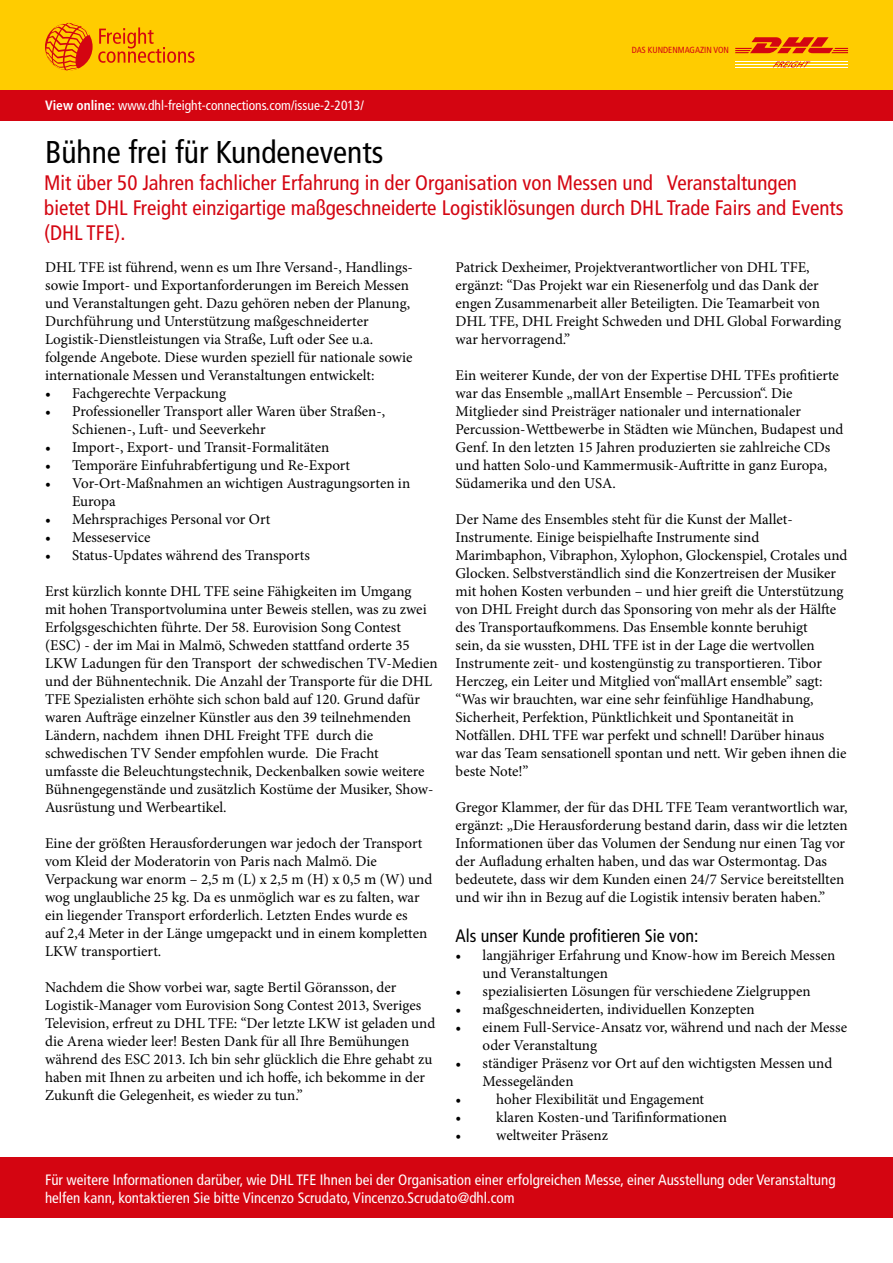
<style>
.page{position:relative;width:893px;height:1263px;background:#fff}
.page>*{position:absolute;margin:0;border:0;box-sizing:border-box;transform-origin:0 0}
.t1{font:condensed 31.5px "Frutiger LT Std";color:#000}
.t2{font:condensed 21px/25.2px "Frutiger LT Std";color:#d40511}
.t3{font:condensed 18px "Frutiger LT Std";color:#000}
.t4{font:15px/18px "Minion Pro";color:#000}
.t5{font:condensed 15px/18px "Frutiger LT Std";color:#fff}
.t6{font:condensed 13.5px "Frutiger LT Std";color:#fff}
.t7{font:condensed 8.85px "Frutiger LT Std";color:#d40511}
.s1{font-weight:700}
</style>
<div class="page">
<div style="left:0;top:0;width:893px;height:90px;background:#fc0"></div>
<svg style="left:98px;top:27px;width:97px;height:36px"></svg>
<svg style="left:46px;top:23px;width:45px;height:48px"></svg>
<hr style="left:735px;top:62px;width:113px;height:1px;background:#fff">
<hr style="left:735px;top:64px;width:113px;height:1px;background:#fff">
<hr style="left:735px;top:67px;width:113px;height:1px;background:#fff">
<svg style="left:773px;top:61px;width:37px;height:6px"></svg>
<svg style="left:735px;top:37px;width:113px;height:16px"></svg>
<div style="left:0;top:90px;width:893px;height:30px;background:#d40511"></div>
<div style="left:0;top:1158px;width:893px;height:60px;background:#d40511"></div>
<p class="t6" style="left:45px;top:97px;width:320px"><span class="s1">View online:</span> www.dhl-freight-connections.com/issue-2-2013/</p>
<p class="t7" style="left:632px;top:45px;width:99px">DAS KUNDENMAGAZIN VON</p>
<h1 class="t1" style="left:45px;top:134px;width:340px">Bühne frei für Kundenevents</h1>
<h2 class="t2" style="left:44px;top:170px;width:801px">Mit über 50 Jahren fachlicher Erfahrung in der Organisation von Messen und Veranstaltungen bietet DHL Freight einzigartige maßgeschneiderte Logistiklösungen durch DHL Trade Fairs and Events (DHL TFE).</h2>
<p class="t4" style="left:45px;top:258px;width:369px">DHL TFE ist führend, wenn es um Ihre Versand-, Handlings&shy;sowie Import- und Exportanforderungen im Bereich Messen und Veranstaltungen geht. Dazu gehören neben der Planung, Durchführung und Unterstützung maßgeschneiderter Logistik-Dienstleistungen via Straße, Luft oder See u.a. folgende Angebote. Diese wurden speziell für nationale sowie internationale Messen und Veranstaltungen entwickelt:</p>
<p class="t4" style="left:45px;top:384px;width:182px">• Fachgerechte Verpackung</p>
<p class="t4" style="left:72px;top:402px;width:315px;text-indent:-27px">• Professioneller Transport aller Waren über Straßen-,<br>Schienen-, Luft- und Seeverkehr</p>
<p class="t4" style="left:45px;top:438px;width:286px">• Import-, Export- und Transit-Formalitäten</p>
<p class="t4" style="left:45px;top:456px;width:307px">• Temporäre Einfuhrabfertigung und Re-Export</p>
<p class="t4" style="left:72px;top:474px;width:340px;text-indent:-27px">• Vor-Ort-Maßnahmen an wichtigen Austragungsorten in<br>Europa</p>
<p class="t4" style="left:45px;top:510px;width:227px">• Mehrsprachiges Personal vor Ort</p>
<p class="t4" style="left:45px;top:528px;width:107px">• Messeservice</p>
<p class="t4" style="left:45px;top:546px;width:266px">• Status-Updates während des Transports</p>
<p class="t4" style="left:45px;top:582px;width:394px">Erst kürzlich konnte DHL TFE seine Fähigkeiten im Umgang<br>mit hohen Transportvolumina unter Beweis stellen, was zu zwei Erfolgsgeschichten führte. Der 58. Eurovision Song Contest (ESC) - der im Mai in Malmö, Schweden stattfand orderte 35<br>LKW Ladungen für den Transport der schwedischen TV-Medien und der Bühnentechnik. Die Anzahl der Transporte für die DHL TFE Spezialisten erhöhte sich schon bald auf 120. Grund dafür waren Aufträge einzelner Künstler aus den 39 teilnehmenden Ländern, nachdem ihnen DHL Freight TFE durch die schwedischen TV Sender empfohlen wurde. Die Fracht<br>umfasste die Beleuchtungstechnik, Deckenbalken sowie weitere Bühnengegenstände und zusätzlich Kostüme der Musiker, Show-Ausrüstung und Werbeartikel.</p>
<p class="t4" style="left:45px;top:834px;width:389px">Eine der größten Herausforderungen war jedoch der Transport vom Kleid der Moderatorin von Paris nach Malmö. Die Verpackung war enorm – 2,5 m (L) x 2,5 m (H) x 0,5 m (W) und wog unglaubliche 25 kg. Da es unmöglich war es zu falten, war ein liegender Transport erforderlich. Letzten Endes wurde es<br>auf 2,4 Meter in der Länge umgepackt und in einem kompletten LKW transportiert.</p>
<p class="t4" style="left:45px;top:978px;width:392px">Nachdem die Show vorbei war, sagte Bertil Göransson, der Logistik-Manager vom Eurovision Song Contest 2013, Sveriges Television, erfreut zu DHL TFE: “Der letzte LKW ist geladen und die Arena wieder leer! Besten Dank für all Ihre Bemühungen während des ESC 2013. Ich bin sehr glücklich die Ehre gehabt zu haben mit Ihnen zu arbeiten und ich hoffe, ich bekomme in der Zukunft die Gelegenheit, es wieder zu tun.”</p>
<p class="t4" style="left:456px;top:258px;width:387px">Patrick Dexheimer, Projektverantwortlicher von DHL TFE, ergänzt: “Das Projekt war ein Riesenerfolg und das Dank der engen Zusammenarbeit aller Beteiligten. Die Teamarbeit von DHL TFE, DHL Freight Schweden und DHL Global Forwarding war hervorragend.”</p>
<p class="t4" style="left:456px;top:366px;width:389px">Ein weiterer Kunde, der von der Expertise DHL TFEs profitierte war das Ensemble „mallArt Ensemble – Percussion“. Die Mitglieder sind Preisträger nationaler und internationaler Percussion-Wettbewerbe in Städten wie München, Budapest und Genf. In den letzten 15 Jahren produzierten sie zahlreiche CDs und hatten Solo-und Kammermusik-Auftritte in ganz Europa, Südamerika und den USA.</p>
<p class="t4" style="left:456px;top:510px;width:393px">Der Name des Ensembles steht für die Kunst der Mallet-Instrumente. Einige beispielhafte Instrumente sind Marimbaphon, Vibraphon, Xylophon, Glockenspiel, Crotales und Glocken. Selbstverständlich sind die Konzertreisen der Musiker mit hohen Kosten verbunden – und hier greift die Unterstützung von DHL Freight durch das Sponsoring von mehr als der Hälfte des Transportaufkommens. Das Ensemble konnte beruhigt<br>sein, da sie wussten, DHL TFE ist in der Lage die wertvollen Instrumente zeit- und kostengünstig zu transportieren. Tibor Herczeg, ein Leiter und Mitglied von“mallArt ensemble” sagt: “Was wir brauchten, war eine sehr feinfühlige Handhabung, Sicherheit, Perfektion, Pünktlichkeit und Spontaneität in Notfällen. DHL TFE war perfekt und schnell! Darüber hinaus war das Team sensationell spontan und nett. Wir geben ihnen die beste Note!”</p>
<p class="t4" style="left:456px;top:798px;width:394px">Gregor Klammer, der für das DHL TFE Team verantwortlich war, ergänzt: „Die Herausforderung bestand darin, dass wir die letzten Informationen über das Volumen der Sendung nur einen Tag vor der Aufladung erhalten haben, und das war Ostermontag. Das bedeutete, dass wir dem Kunden einen 24/7 Service bereitstellten und wir ihn in Bezug auf die Logistik intensiv beraten haben.”</p>
<p class="t3" style="left:456px;top:925px;width:244px">Als unser Kunde profitieren Sie von:</p>
<p class="t4" style="left:483px;top:946px;width:354px;text-indent:-27px">• langjähriger Erfahrung und Know-how im Bereich Messen und Veranstaltungen</p>
<p class="t4" style="left:456px;top:982px;width:356px">• spezialisierten Lösungen für verschiedene Zielgruppen</p>
<p class="t4" style="left:456px;top:1000px;width:300px">• maßgeschneiderten, individuellen Konzepten</p>
<p class="t4" style="left:483px;top:1018px;width:366px;text-indent:-27px">• einem Full-Service-Ansatz vor, während und nach der Messe oder Veranstaltung</p>
<p class="t4" style="left:483px;top:1054px;width:351px;text-indent:-27px">• ständiger Präsenz vor Ort auf den wichtigsten Messen und<br>Messegeländen</p>
<p class="t4" style="left:456px;top:1090px;width:250px">• hoher Flexibilität und Engagement</p>
<p class="t4" style="left:456px;top:1108px;width:273px">• klaren Kosten-und Tarifinformationen</p>
<p class="t4" style="left:456px;top:1126px;width:154px">• weltweiter Präsenz</p>
<p class="t5" style="left:45px;top:1171px;width:792px">Für weitere Informationen darüber, wie DHL TFE Ihnen bei der Organisation einer erfolgreichen Messe, einer Ausstellung oder Veranstaltung helfen kann, kontaktieren Sie bitte Vincenzo Scrudato, Vincenzo.Scrudato@dhl.com</p>
</div>
